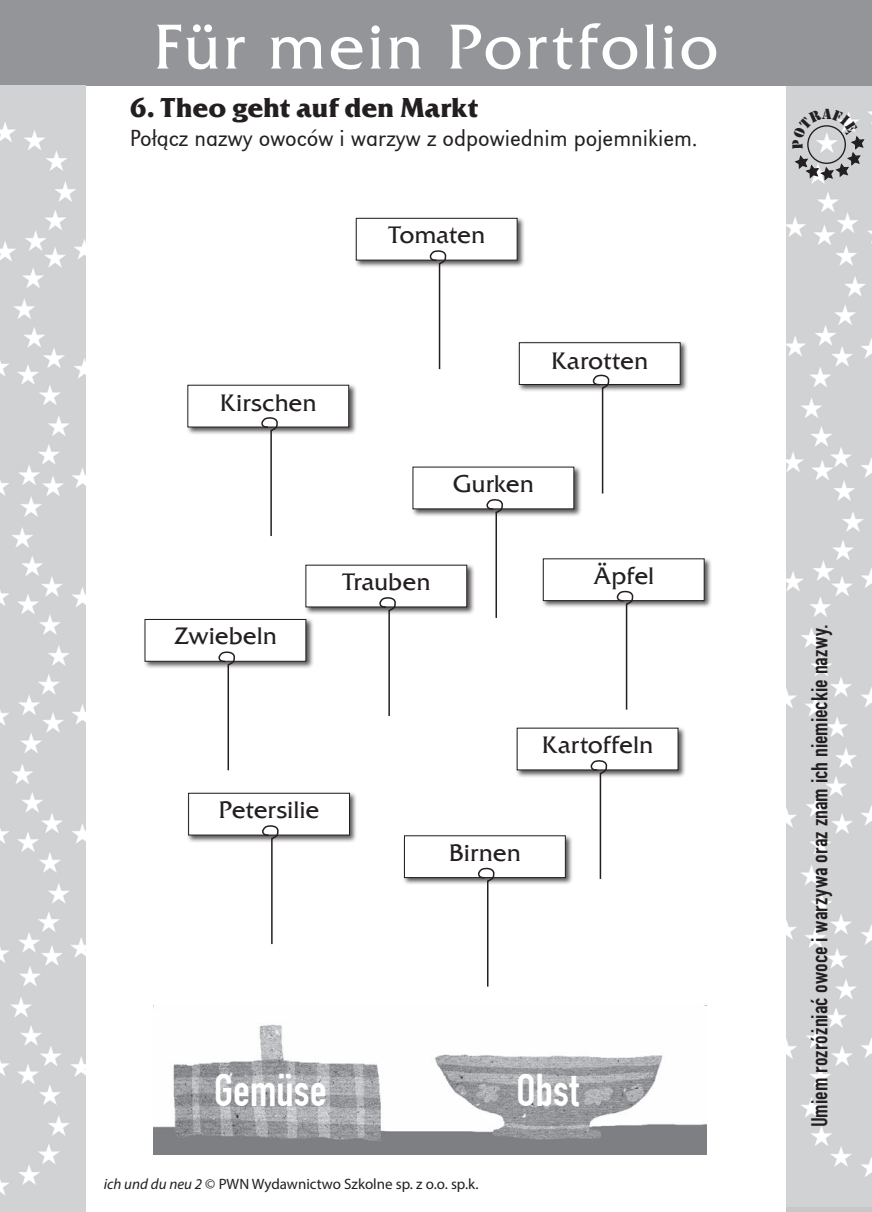
<style>
.page{position:relative;width:872px;height:1212px;background:#fff}
.page>*{position:absolute;margin:0;border:0;box-sizing:border-box;transform-origin:0 0}
.t1{font:63px "Friz Qua TCE";letter-spacing:.035em;color:#fff}
.t2{font:48px "Fette Eng DCE";letter-spacing:-.005em;color:#fff}
.t3{font:700 27px "Friz Qua TCE";color:#231f20}
.t4{font:24px "Friz Qua TCE";color:#231f20}
.t5{font:24px "Fette Eng DCE";color:#231f20}
.t6{font:24px "URW Grotesk TCE Lig Nar";color:#231f20}
.t7{font:15px "Myriad Pro";color:#231f20}
.t8{font:13.65px "Stencil Std";color:#231f20}
.s1{font-style:italic}
</style>
<div class="page">
<img style="left:153px;top:1006px;width:553px;height:148px">
<img style="left:787px;top:85px;width:85px;height:1122px">
<div style="left:354px;top:216px;width:171px;height:52px;background:#cecdcd"></div>
<div style="left:541px;top:557px;width:171px;height:52px;background:#231f20;opacity:.75"></div>
<svg style="left:144px;top:218px;width:561px;height:769px"></svg>
<div style="left:0;top:0;width:872px;height:85px;background:#939598"></div>
<img style="left:0;top:85px;width:85px;height:1127px">
<svg style="left:792px;top:109px;width:73px;height:72px;background:#bebec0"></svg>
<p class="t1" style="left:153px;top:8px;width:567px">Für mein Portfolio</p>
<p class="t3" style="left:130px;top:91px;width:350px">6. Theo geht auf den Markt</p>
<p class="t6" style="left:130px;top:124px;width:569px">Połącz nazwy owoców i warzyw z odpowiednim pojemnikiem.</p>
<p class="t4" style="left:388px;top:220px;width:99px">Tomaten</p>
<p class="t4" style="left:220px;top:388px;width:98px">Kirschen</p>
<p class="t4" style="left:551px;top:346px;width:99px">Karotten</p>
<p class="t4" style="left:453px;top:469px;width:83px">Gurken</p>
<p class="t4" style="left:174px;top:621px;width:105px">Zwiebeln</p>
<p class="t4" style="left:342px;top:567px;width:90px">Trauben</p>
<p class="t4" style="left:593px;top:560px;width:63px">Äpfel</p>
<p class="t4" style="left:219px;top:795px;width:102px">Petersilie</p>
<p class="t4" style="left:542px;top:730px;width:113px">Kartoffeln</p>
<p class="t4" style="left:449px;top:837px;width:74px">Birnen</p>
<p class="t2" style="left:214px;top:1064px;width:114px">Gemüse</p>
<p class="t2" style="left:516px;top:1064px;width:66px">Obst</p>
<p class="t7" style="left:104px;top:1175px;width:376px"><span class="s1">ich und du neu 2</span> © PWN Wydawnictwo Szkolne sp. z o.o. sp.k.</p>
<p class="t8" style="left:822px;top:105px;width:11px">A</p>
<p class="t5" style="left:806px;top:1127px;width:504px;rotate:-90deg">Umiem rozróżniać owoce i warzywa oraz znam ich niemieckie nazwy.</p>
</div>
